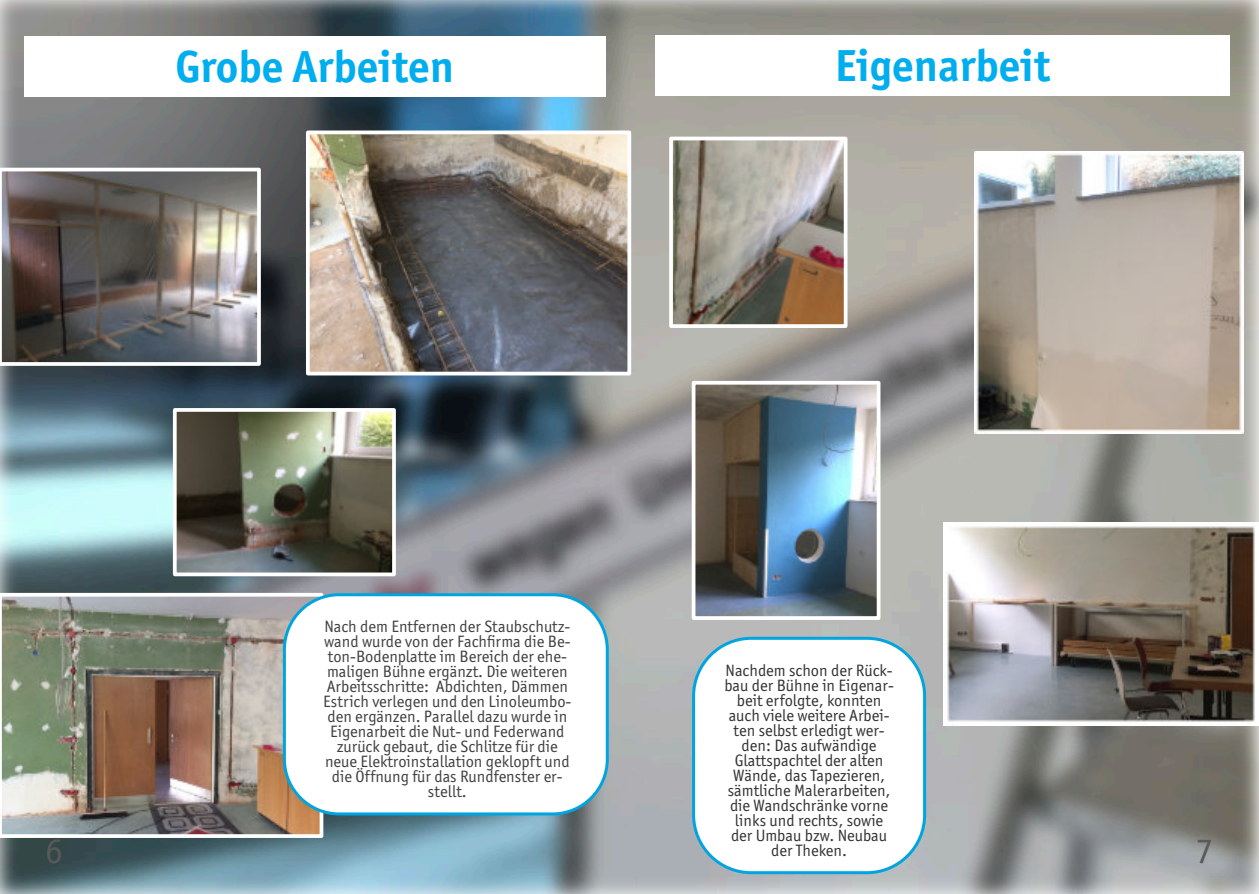
<style>
.page{position:relative;width:1259px;height:894px;background:#fff}
.page>*{position:absolute;margin:0;border:0;box-sizing:border-box;transform-origin:0 0}
.t1{font:700 45px "Officina Sans ITC Std";color:#00aeef}
.t2{font:36px "Officina Sans ITC Std";color:#595959}
.t3{font:16.5px/15px "Officina Sans ITC Std";color:#404040;text-align:center}
.t4{font:16.5px/15px "Officina Sans ITC Std";color:#333;text-align:center}
</style>
<div class="page">
<img style="left:0;top:1px;width:1258px;height:892px">
<div style="left:24px;top:37px;width:582px;height:60px;background:#fff"></div>
<div style="left:655px;top:35px;width:575px;height:60px;background:#fff"></div>
<img style="left:0;top:168px;width:261px;height:198px">
<img style="left:178px;top:413px;width:213px;height:158px">
<div style="left:173px;top:408px;width:223px;height:168px;border:4px solid #fff"></div>
<img style="left:0;top:592px;width:323px;height:245px">
<img style="left:311px;top:135px;width:315px;height:235px">
<div style="left:306px;top:130px;width:325px;height:245px;border:4px solid #fff"></div>
<img style="left:674px;top:142px;width:168px;height:181px">
<div style="left:669px;top:137px;width:178px;height:191px;border:4px solid #fff"></div>
<img style="left:974px;top:151px;width:269px;height:282px">
<img style="left:944px;top:522px;width:314px;height:203px">
<img style="left:697px;top:386px;width:178px;height:228px">
<div style="left:692px;top:381px;width:188px;height:238px;border:4px solid #fff"></div>
<div style="left:283px;top:593px;width:326px;height:222px;background:#fff;border:3px solid #00a4df;border-radius:55px"></div>
<div style="left:692px;top:636px;width:234px;height:237px;background:#fff;border:3px solid #00a4df;border-radius:58px"></div>
<h1 class="t1" style="left:175px;top:39px;width:280px">Grobe Arbeiten</h1>
<h1 class="t1" style="left:835px;top:37px;width:217px">Eigenarbeit</h1>
<p class="t3" style="left:323px;top:618px;width:250px">Nach dem Entfernen der Staubschutz&shy;wand wurde von der Fachfirma die Be&shy;ton-Bodenplatte im Bereich der ehe&shy;maligen Bühne ergänzt. Die weiteren Arbeitsschritte: Abdichten, Dämmen Estrich verlegen und den Linoleumbo&shy;den ergänzen. Parallel dazu wurde in Eigenarbeit die Nut- und Federwand zurück gebaut, die Schlitze für die neue Elektroinstallation geklopft und die Öffnung für das Rundfenster er&shy;stellt.</p>
<p class="t4" style="left:724px;top:662px;width:171px">Nachdem schon der Rück&shy;bau der Bühne in Eigenar&shy;beit erfolgte, konnten auch viele weitere Arbei&shy;ten selbst erledigt wer&shy;den: Das aufwändige<br>Glattspachtel der alten<br>Wände, das Tapezieren, sämtliche Malerarbeiten, die Wandschränke vorne links und rechts, sowie der Umbau bzw. Neubau der Theken.</p>
<h2 class="t2" style="left:45px;top:829px;width:19px">6</h2>
<h2 class="t2" style="left:1196px;top:829px;width:19px">7</h2>
</div>
